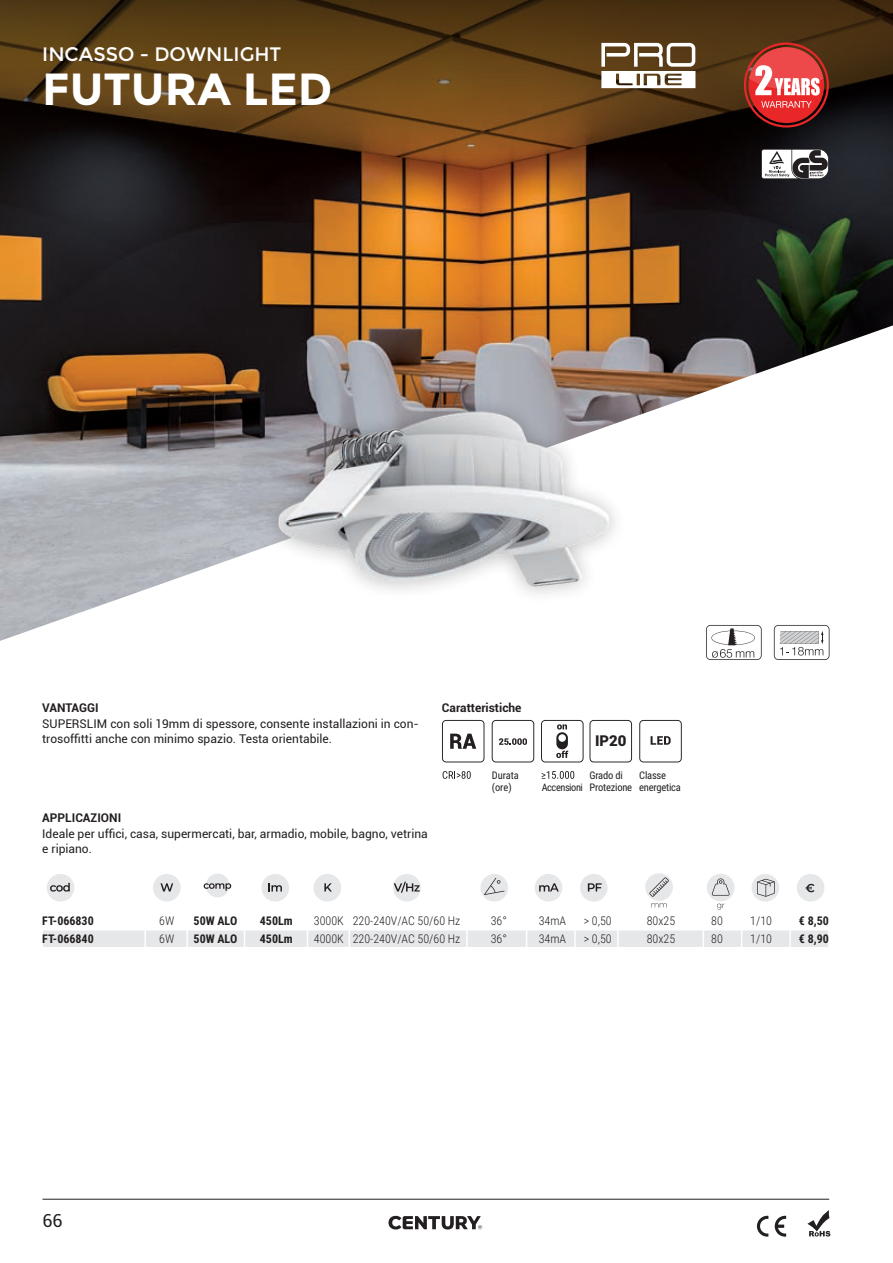
<style>
.page{position:relative;width:893px;height:1263px;background:#fff}
.page>*{position:absolute;margin:0;border:0;box-sizing:border-box;transform-origin:0 0}
.t1{font:700 45px "Montserrat";color:#fff}
.t2{font:19.5px "Montserrat";color:#fff}
.t3{font:18px "Roboto";color:#231f20}
.t4{font:900 15px "Roboto";color:#231f20}
.t5{font:12px/14.4px "Roboto";color:#231f20}
.t6{font:300 12px "Roboto Condensed";color:#231f20}
.t7{font:700 12px "Roboto Condensed";color:#231f20}
.t8{font:700 12px "Roboto";color:#231f20}
.t9{font:10.5px/12.6px "Roboto Condensed";letter-spacing:-.02em;color:#231f20}
.t10{font:10.5px/12.6px "Roboto Condensed";color:#231f20}
.t11{font:10.35px "Roboto Condensed";letter-spacing:-.04em;color:#231f20}
.s1{font-size:10.5px}
</style>
<div class="page">
<hr style="left:43px;top:1199px;width:786px;height:1px;background:#231f20">
<svg style="left:388px;top:1216px;width:94px;height:13px"></svg>
<svg style="left:757px;top:1216px;width:11px;height:20px"></svg>
<svg style="left:775px;top:1216px;width:11px;height:20px"></svg>
<svg style="left:807px;top:1210px;width:23px;height:26px"></svg>
<img style="left:0;top:249px;width:893px;height:392px">
<svg style="left:0;top:0;width:893px;height:249px;background:#4f3417"></svg>
<div style="left:47px;top:874px;width:27px;height:27px;background:#e6e7e9;border-radius:50%"></div>
<svg style="left:50px;top:883px;width:20px;height:8px"></svg>
<div style="left:153px;top:874px;width:28px;height:27px;background:#e6e7e9;border-radius:50%"></div>
<svg style="left:160px;top:883px;width:13px;height:8px"></svg>
<div style="left:206px;top:874px;width:24px;height:23px;background:#e6e7e9;border-radius:50%"></div>
<svg style="left:204px;top:883px;width:27px;height:8px"></svg>
<div style="left:261px;top:874px;width:28px;height:27px;background:#e6e7e9;border-radius:50%"></div>
<svg style="left:269px;top:883px;width:13px;height:8px"></svg>
<div style="left:314px;top:874px;width:27px;height:27px;background:#e6e7e9;border-radius:50%"></div>
<svg style="left:324px;top:883px;width:8px;height:8px"></svg>
<div style="left:393px;top:874px;width:28px;height:27px;background:#e6e7e9;border-radius:50%"></div>
<svg style="left:394px;top:882px;width:26px;height:11px"></svg>
<div style="left:480px;top:874px;width:28px;height:27px;background:#e6e7e9;border-radius:50%"></div>
<svg style="left:484px;top:878px;width:20px;height:17px"></svg>
<div style="left:535px;top:874px;width:27px;height:27px;background:#e6e7e9;border-radius:50%"></div>
<svg style="left:539px;top:883px;width:20px;height:8px"></svg>
<div style="left:580px;top:874px;width:28px;height:27px;background:#e6e7e9;border-radius:50%"></div>
<svg style="left:588px;top:883px;width:14px;height:8px"></svg>
<div style="left:707px;top:874px;width:27px;height:27px;background:#e6e7e9;border-radius:50%"></div>
<svg style="left:717px;top:904px;width:7px;height:5px"></svg>
<svg style="left:712px;top:878px;width:18px;height:18px"></svg>
<div style="left:751px;top:874px;width:28px;height:27px;background:#e6e7e9;border-radius:50%"></div>
<svg style="left:757px;top:879px;width:18px;height:18px"></svg>
<div style="left:797px;top:874px;width:27px;height:27px;background:#e6e7e9;border-radius:50%"></div>
<svg style="left:806px;top:884px;width:8px;height:8px"></svg>
<svg style="left:651px;top:903px;width:16px;height:4px"></svg>
<div style="left:645px;top:873px;width:28px;height:28px;background:#e6e7e9;border-radius:50%"></div>
<svg style="left:649px;top:877px;width:20px;height:20px"></svg>
<div style="left:42px;top:930px;width:787px;height:18px;background:#e6e7e9;border:1px solid #fff"></div>
<hr style="left:144px;top:915px;width:2px;height:94px;background:#fff">
<hr style="left:186px;top:915px;width:2px;height:94px;background:#fff">
<hr style="left:244px;top:915px;width:1px;height:94px;background:#fff">
<hr style="left:307px;top:915px;width:1px;height:94px;background:#fff">
<hr style="left:349px;top:915px;width:1px;height:94px;background:#fff">
<hr style="left:466px;top:915px;width:2px;height:94px;background:#fff">
<hr style="left:526px;top:915px;width:1px;height:94px;background:#fff">
<hr style="left:574px;top:915px;width:2px;height:94px;background:#fff">
<hr style="left:617px;top:915px;width:2px;height:94px;background:#fff">
<hr style="left:703px;top:915px;width:1px;height:94px;background:#fff">
<hr style="left:741px;top:915px;width:1px;height:94px;background:#fff">
<hr style="left:789px;top:915px;width:2px;height:94px;background:#fff">
<svg style="left:639px;top:720px;width:43px;height:42px"></svg>
<svg style="left:542px;top:771px;width:32px;height:8px"></svg>
<svg style="left:541px;top:720px;width:91px;height:42px"></svg>
<svg style="left:492px;top:720px;width:42px;height:42px"></svg>
<svg style="left:443px;top:771px;width:28px;height:8px"></svg>
<svg style="left:442px;top:720px;width:42px;height:42px"></svg>
<div style="left:261px;top:393px;width:366px;height:211px;background:#231f20;opacity:.3"></div>
<img style="left:267px;top:405px;width:349px;height:192px">
<svg style="left:744px;top:43px;width:85px;height:85px;background:#b54a45"></svg>
<svg style="left:601px;top:43px;width:94px;height:45px"></svg>
<svg style="left:761px;top:149px;width:68px;height:30px"></svg>
<svg style="left:706px;top:625px;width:56px;height:35px"></svg>
<svg style="left:774px;top:625px;width:55px;height:35px"></svg>
<h2 class="t2" style="left:42px;top:43px;width:241px">INCASSO - DOWNLIGHT</h2>
<h1 class="t1" style="left:42px;top:62px;width:292px">FUTURA LED</h1>
<p class="t8" style="left:42px;top:700px;width:58px">VANTAGGI</p>
<p class="t8" style="left:442px;top:700px;width:81px">Caratteristiche</p>
<p class="t5" style="left:42px;top:717px;width:378px">SUPERSLIM con soli 19mm di spessore, consente installazioni in con&shy;trosoffitti anche con minimo spazio. Testa orientabile.</p>
<p class="t8" style="left:42px;top:811px;width:80px">APPLICAZIONI</p>
<p class="t5" style="left:42px;top:827px;width:387px">Ideale per uffici, casa, supermercati, bar, armadio, mobile, bagno, vetrina e ripiano.</p>
<p class="t10" style="left:492px;top:768px;width:29px">Durata (ore)</p>
<p class="t4" style="left:595px;top:730px;width:33px">IP20</p>
<p class="t9" style="left:589px;top:768px;width:35px">Grado di</p>
<p class="t11" style="left:542px;top:780px;width:92px">Accensioni <span class="s1">Protezione</span></p>
<p class="t9" style="left:639px;top:768px;width:43px">Classe energetica</p>
<p class="t7" style="left:42px;top:913px;width:53px">FT-066830</p>
<p class="t6" style="left:159px;top:913px;width:17px">6W</p>
<p class="t7" style="left:194px;top:913px;width:45px">50W ALO</p>
<p class="t7" style="left:260px;top:913px;width:34px">450Lm</p>
<p class="t6" style="left:314px;top:913px;width:148px">3000K 220-240V/AC 50/60 Hz</p>
<p class="t6" style="left:491px;top:913px;width:18px">36°</p>
<p class="t6" style="left:539px;top:913px;width:29px">34mA</p>
<p class="t6" style="left:584px;top:913px;width:29px">&gt; 0,50</p>
<p class="t6" style="left:647px;top:913px;width:30px">80x25</p>
<p class="t6" style="left:711px;top:913px;width:13px">80</p>
<p class="t6" style="left:750px;top:913px;width:23px">1/10</p>
<p class="t7" style="left:799px;top:913px;width:31px">€ 8,50</p>
<p class="t7" style="left:42px;top:931px;width:53px">FT-066840</p>
<p class="t6" style="left:159px;top:931px;width:17px">6W</p>
<p class="t7" style="left:194px;top:931px;width:45px">50W ALO</p>
<p class="t7" style="left:260px;top:931px;width:34px">450Lm</p>
<p class="t6" style="left:314px;top:931px;width:148px">4000K 220-240V/AC 50/60 Hz</p>
<p class="t6" style="left:491px;top:931px;width:18px">36°</p>
<p class="t6" style="left:539px;top:931px;width:29px">34mA</p>
<p class="t6" style="left:584px;top:931px;width:29px">&gt; 0,50</p>
<p class="t6" style="left:647px;top:931px;width:30px">80x25</p>
<p class="t6" style="left:711px;top:931px;width:13px">80</p>
<p class="t6" style="left:750px;top:931px;width:23px">1/10</p>
<p class="t7" style="left:799px;top:931px;width:31px">€ 8,90</p>
<h3 class="t3" style="left:43px;top:1210px;width:22px">66</h3>
</div>
